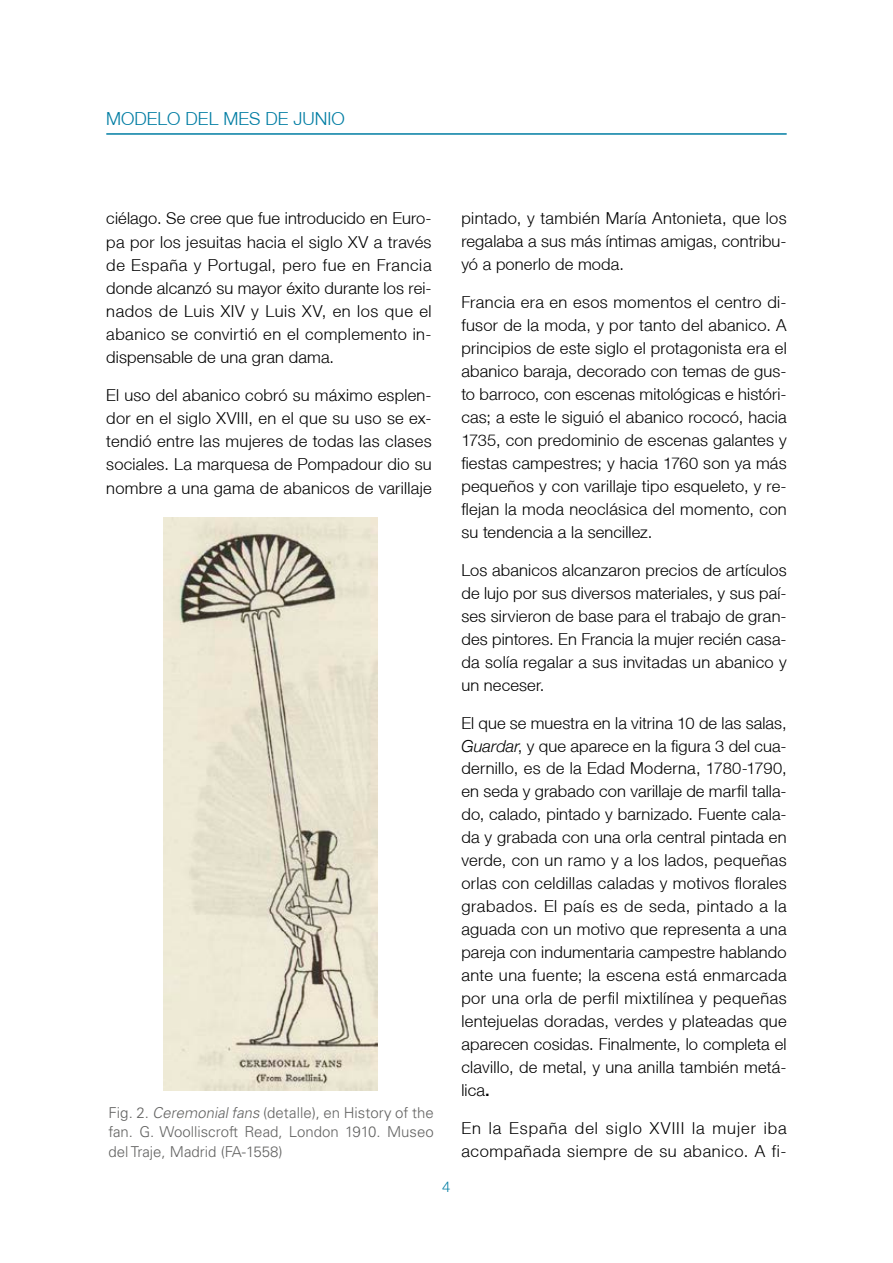
<style>
.page{position:relative;width:893px;height:1263px;background:#fff}
.page>*{position:absolute;margin:0;border:0;box-sizing:border-box;transform-origin:0 0}
.t1{font:300 18px "Helvetica Neue LT";color:#007da3}
.t2{font:300 16.5px/23px "Helvetica Neue LT";letter-spacing:.015em;color:#000;text-align:justify}
.t3{font:300 16.5px/23px "Helvetica Neue LT";letter-spacing:.05em;color:#000}
.t4{font:300 15px/19.5px "Univers LT Std";color:#636362;text-align:justify}
.t5{font:300 15px "Helvetica Neue LT";color:#007da3}
.s1{font-style:italic}
.s2{font-weight:500}
</style>
<div class="page">
<hr style="left:106px;top:133px;width:681px;height:2px;background:#007da3">
<img style="left:163px;top:517px;width:214px;height:573px">
<p class="t1" style="left:106px;top:108px;width:240px">MODELO DEL MES DE JUNIO</p>
<p class="t2" style="left:106px;top:207px;width:327px">ciélago. Se cree que fue introducido en Euro&shy;pa por los jesuitas hacia el siglo XV a través de España y Portugal, pero fue en Francia donde alcanzó su mayor éxito durante los rei&shy;nados de Luis XIV y Luis XV, en los que el abanico se convirtió en el complemento in&shy;dispensable de una gran dama.</p>
<p class="t2" style="left:106px;top:383px;width:327px">El uso del abanico cobró su máximo esplen&shy;dor en el siglo XVIII, en el que su uso se ex&shy;tendió entre las mujeres de todas las clases sociales. La marquesa de Pompadour dio su nombre a una gama de abanicos de varillaje</p>
<p class="t4" style="left:108px;top:1103px;width:327px">Fig. 2. <span class="s1">Ceremonialfans</span> (detalle), en History of the fan. G. Woolliscroft Read, London 1910. Museo del Traje, Madrid (FA-1558)</p>
<p class="t5" style="left:442px;top:1177px;width:10px">4</p>
<p class="t2" style="left:461px;top:207px;width:327px">pintado, y también María Antonieta, que los regalaba a sus más íntimas amigas, contribu&shy;yó a ponerlo de moda.</p>
<p class="t2" style="left:461px;top:291px;width:327px">Francia era en esos momentos el centro di&shy;fusor de la moda, y por tanto del abanico. A principios de este siglo el protagonista era el abanico baraja, decorado con temas de gus&shy;to barroco, con escenas mitológicas e históri&shy;cas; a este le siguió el abanico rococó, hacia 1735, con predominio de escenas galantes y fiestas campestres; y hacia 1760 son ya más pequeños y con varillaje tipo esqueleto, y re&shy;flejan la moda neoclásica del momento, con su tendencia a la sencillez.</p>
<p class="t2" style="left:461px;top:558px;width:327px">Los abanicos alcanzaron precios de artículos de lujo por sus diversos materiales, y sus paí&shy;ses sirvieron de base para el trabajo de gran&shy;des pintores. En Francia la mujer recién casa&shy;da solía regalar a sus invitadas un abanico y un neceser.</p>
<p class="t2" style="left:461px;top:711px;width:327px">El que se muestra en la vitrina 10 de las salas, <span class="s1">Guardar</span>, y que aparece en la figura 3 del cua&shy;dernillo, es de la Edad Moderna, 1780-1790, en seda y grabado con varillaje de marfil talla&shy;do, calado, pintado y barnizado. Fuente cala&shy;da y grabada con una orla central pintada en verde, con un ramo y a los lados, pequeñas orlas con celdillas caladas y motivos florales grabados. El país es de seda, pintado a la aguada con un motivo que representa a una pareja con indumentaria campestre hablando ante una fuente; la escena está enmarcada por una orla de perfil mixtilínea y pequeñas lentejuelas doradas, verdes y plateadas que aparecen cosidas. Finalmente, lo completa el clavillo, de metal, y una anilla también metá&shy;lica<span class="s2">.</span></p>
<p class="t3" style="left:461px;top:1116px;width:327px">En la España del siglo XVIII la mujer iba acompañada siempre de su abanico. A fi-</p>
</div>
